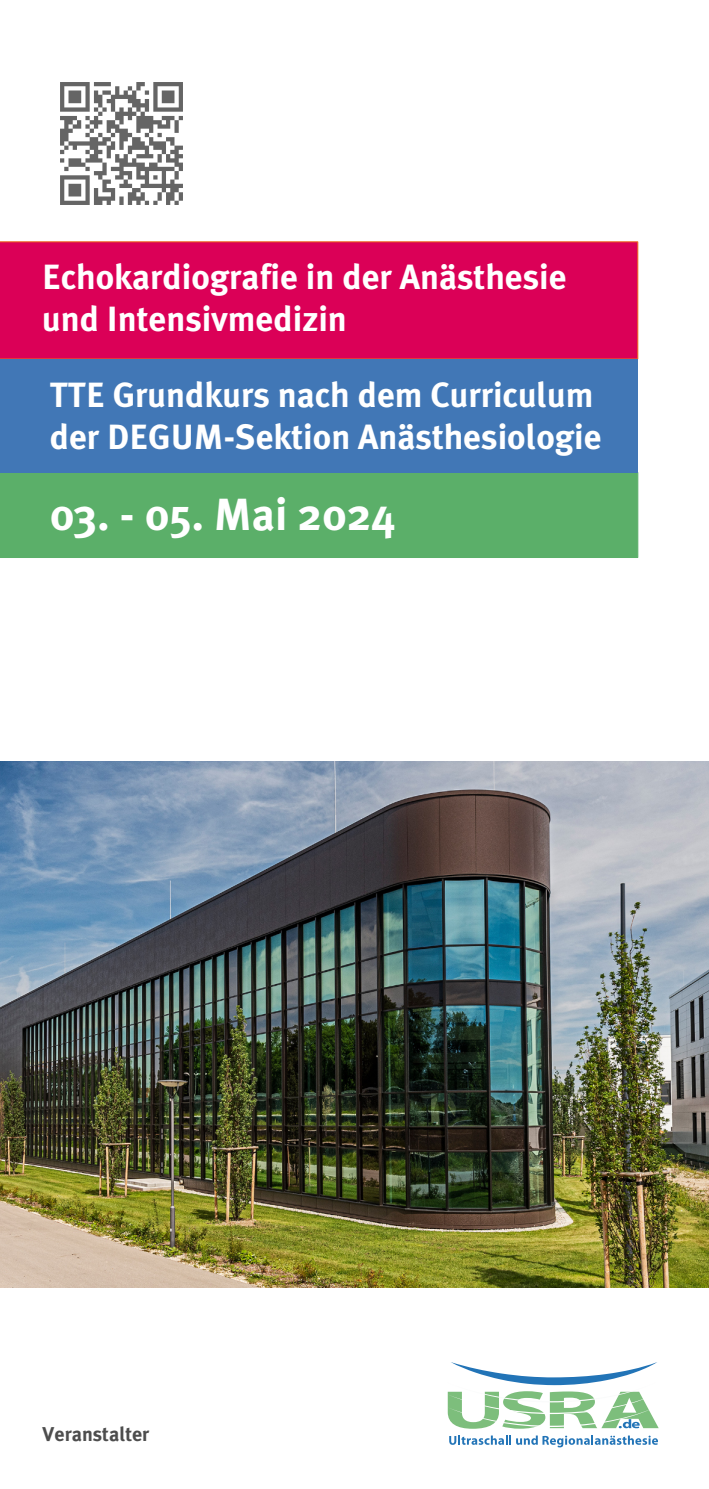
<style>
.page{position:relative;width:709px;height:1489px;background:#fff}
.page>*{position:absolute;margin:0;border:0;box-sizing:border-box;transform-origin:0 0}
.t1{font:700 45px "Meta Plus";color:#fff}
.t2{font:700 35px/42px "Meta Plus";color:#fff}
.t3{font:700 20px "Meta Plus";color:#4d4d4d}
</style>
<div class="page">
<img style="left:0;top:761px;width:709px;height:526px">
<div style="left:0;top:241px;width:638px;height:118px;background:#db0057"></div>
<div style="left:0;top:472px;width:638px;height:86px;background:#5baf69"></div>
<div style="left:0;top:359px;width:638px;height:113px;background:#4177b6"></div>
<img style="left:60px;top:82px;width:123px;height:123px">
<svg style="left:447px;top:1362px;width:211px;height:66px"></svg>
<svg style="left:449px;top:1435px;width:209px;height:12px"></svg>
<p class="t2" style="left:42px;top:258px;width:526px">Echokardiografie in der Anästhesie und Intensivmedizin</p>
<p class="t2" style="left:50px;top:376px;width:553px">TTE Grundkurs nach dem Curriculum der DEGUM-Sektion Anästhesiologie</p>
<p class="t1" style="left:50px;top:494px;width:347px">03. - 05. Mai 2024</p>
<p class="t3" style="left:43px;top:1424px;width:108px">Veranstalter</p>
</div>
